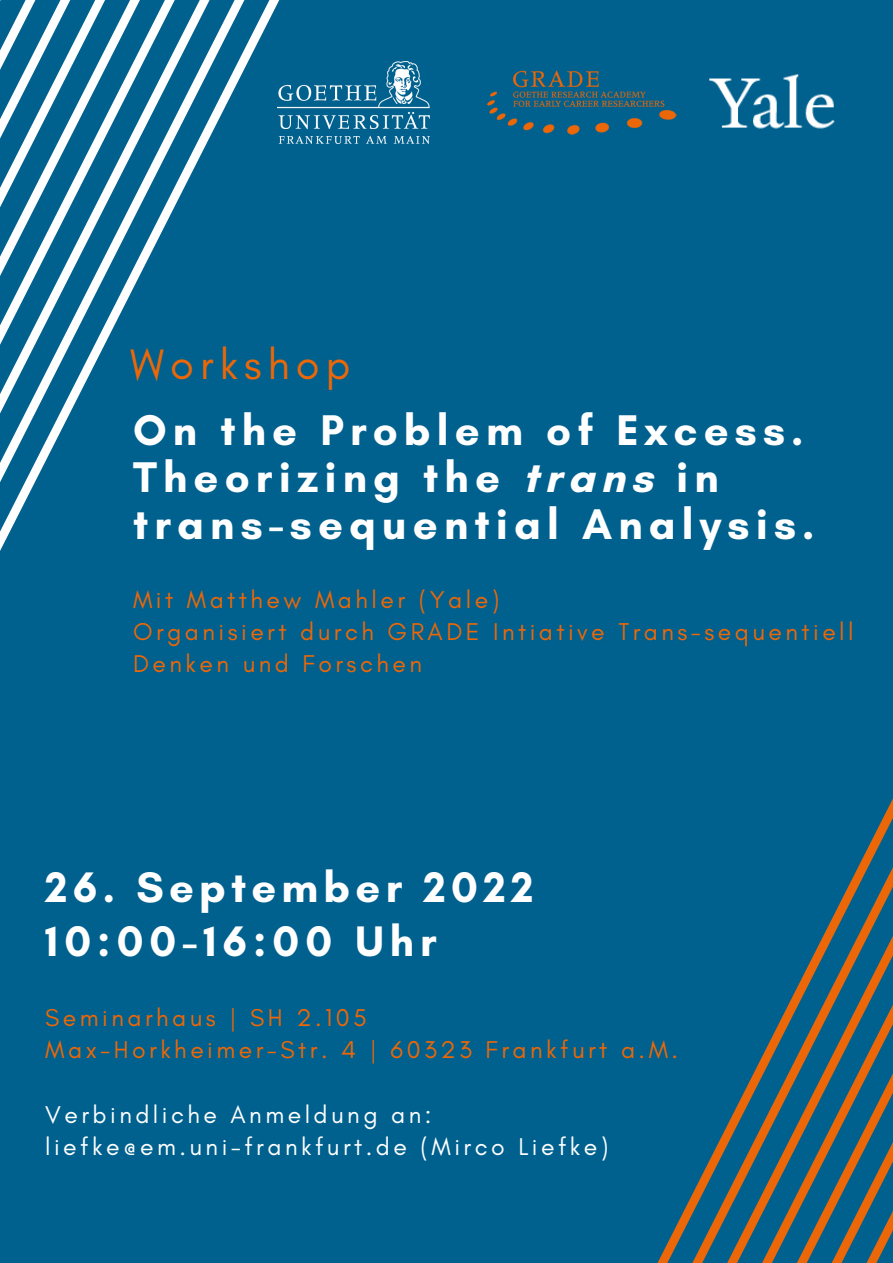
<style>
.page{position:relative;width:893px;height:1263px;background:#00618f}
.page>*{position:absolute;margin:0;border:0;box-sizing:border-box;transform-origin:0 0}
.t1{font:700 43.72px/46.7px "Glacial Indifference";letter-spacing:.14em;color:#fff}
.t2{font:700 43.5px "Glacial Indifference";letter-spacing:.12em;color:#fff}
.t3{font:700 43.5px "Glacial Indifference";letter-spacing:.14em;color:#fff}
.t4{font:43.42px "Glacial Indifference";letter-spacing:.14em;color:#ec6707}
.t5{font:24.75px/32.1px "Glacial Indifference";letter-spacing:.14em;color:#ec6707}
.t6{font:24.75px/32.1px "Glacial Indifference";letter-spacing:.14em;color:#fff}
</style>
<div class="page">
<svg style="left:657px;top:798px;width:236px;height:465px"></svg>
<svg style="left:223px;top:0;width:35px;height:111px"></svg>
<svg style="left:188px;top:0;width:35px;height:180px"></svg>
<svg style="left:154px;top:0;width:34px;height:247px"></svg>
<svg style="left:119px;top:0;width:35px;height:316px"></svg>
<svg style="left:84px;top:0;width:35px;height:385px"></svg>
<svg style="left:49px;top:0;width:35px;height:454px"></svg>
<svg style="left:0;top:0;width:49px;height:551px"></svg>
<img style="left:486px;top:70px;width:191px;height:65px">
<img style="left:278px;top:62px;width:151px;height:81px">
<img style="left:709px;top:74px;width:126px;height:55px">
<h3 class="t4" style="left:130px;top:337px;width:222px">Workshop</h3>
<h1 class="t1" style="left:133px;top:407px;width:683px">On the Problem of Excess.<br>Theorizing the trans in trans-sequential Analysis.</h1>
<p class="t5" style="left:133px;top:583px;width:722px">Mit Matthew Mahler (Yale)<br>Organisiert durch GRADE Intiative Trans-sequentiell<br>Denken und Forschen</p>
<h2 class="t2" style="left:45px;top:861px;width:490px">26. September 2022</h2>
<h2 class="t3" style="left:45px;top:915px;width:393px">10:00-16:00 Uhr</h2>
<p class="t5" style="left:45px;top:1001px;width:634px">Seminarhaus | SH 2.105<br>Max-Horkheimer-Str. 4 | 60323 Frankfurt a.M.</p>
<p class="t6" style="left:45px;top:1098px;width:564px">Verbindliche Anmeldung an: liefke@em.uni-frankfurt.de (Mirco Liefke)</p>
</div>
